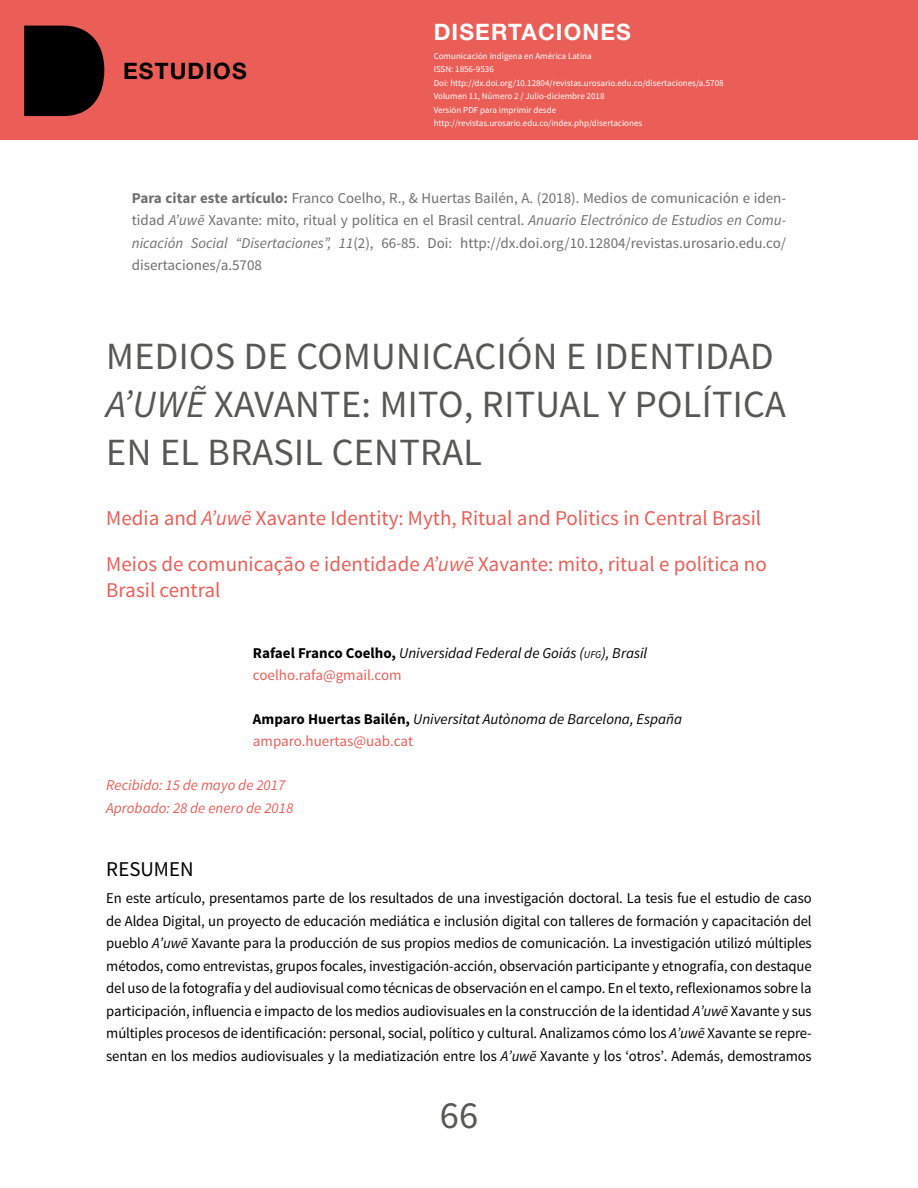
<style>
.page{position:relative;width:918px;height:1188px;background:#fff}
.page>*{position:absolute;margin:0;border:0;box-sizing:border-box;transform-origin:0 0}
.t1{font:38.4px/48px "Source Sans Pro";letter-spacing:.01em;color:#575756}
.t2{font:700 22.65px "Helvetica Neue LT Std";letter-spacing:.05em;color:#fff}
.t3{font:700 22.65px "Helvetica Neue LT Std";letter-spacing:.05em;color:#000}
.t4{font:21px/25.5px "Source Sans Pro";color:#eb5e57}
.t5{font:21px "Source Sans Pro";color:#000}
.t6{font:15px/22.5px "Source Sans Pro";letter-spacing:-.01em;color:#000;text-align:justify}
.t7{font:15px/22.5px "Source Sans Pro";color:#706f6f;text-align:justify}
.t8{font:italic 15px/22.5px "Source Sans Pro";color:#000}
.t9{font:italic 15px/22.5px "Source Sans Pro";color:#eb5e57}
.t10{font:9px/13.5px "Source Sans Pro";color:#fff}
.s1{font-style:inherit}
.s2{font-weight:700}
.s3{font-style:italic}
.s4{font-weight:700;font-style:normal}
.s5{font-size:10.5px}
.s6{font-style:normal;color:#eb5e57}
</style>
<div class="page">
<div style="left:0;top:0;width:918px;height:139px;background:#eb5e57"></div>
<svg style="left:24px;top:26px;width:80px;height:90px;background:#150807"></svg>
<h2 class="t3" style="left:123px;top:57px;width:125px">ESTUDIOS</h2>
<h2 class="t2" style="left:434px;top:18px;width:182px">DISERTACIONES</h2>
<p class="t10" style="left:434px;top:49px;width:292px">Comunicación indígena en América Latina<br><span class="s1">I SSN</span> : 1856-9536<br>Doi: http://dx.doi.org/10.12804/revistas.urosario.edu.co/disertaciones/a.5708<br>Volumen 11, Número 2 / Julio-diciembre 2018<br>Versión <span class="s1">PDF</span> para imprimir desde http://revistas.urosario.edu.co/index.php/disertaciones</p>
<p class="t7" style="left:132px;top:187px;width:656px"><span class="s2">Para citar este artículo:</span> Franco Coelho, R., &amp; Huertas Bailén, A. (2018). Medios de comunicación e iden&shy;tidad <span class="s3">A’uwẽ</span> Xavante: mito, ritual y política en el Brasil central. <span class="s3">Anuario Electrónico de Estudios en Comu&shy;nicación Social “Disertaciones”, 11</span>(2), 66-85. Doi: http://dx.doi.org/10.12804/revistas.urosario.edu.co/ disertaciones/a.5708</p>
<h1 class="t1" style="left:106px;top:333px;width:681px">MEDIOS DE COMUNICACIÓN E IDENTIDAD<br><span class="s3">A’UWẼ</span> XAVANTE: MITO, RITUAL Y POLÍTICA<br>EN EL BRASIL CENTRAL</h1>
<h3 class="t4" style="left:106px;top:505px;width:657px">Media and <span class="s3">A’uwẽ</span> Xavante Identity: Myth, Ritual and Politics in Central Brasil</h3>
<h3 class="t4" style="left:106px;top:552px;width:662px">Meios de comunicação e identidade <span class="s3">A’uwẽ</span> Xavante: mito, ritual e política no<br>Brasil central</h3>
<p class="t8" style="left:253px;top:641px;width:396px"><span class="s4">Rafael Franco Coelho,</span> Universidad Federal de Goiás (<span class="s5">ufg</span>), Brasil <span class="s6">coelho.rafa@gmail.com</span></p>
<p class="t8" style="left:253px;top:708px;width:431px"><span class="s4">Amparo Huertas Bailén,</span> Universitat Autònoma de Barcelona, España <span class="s6">amparo.huertas@uab.cat</span></p>
<p class="t9" style="left:106px;top:774px;width:188px">Recibido: 15 de mayo de 2017<br>Aprobado: 28 de enero de 2018</p>
<h3 class="t5" style="left:106px;top:856px;width:89px">RESUMEN</h3>
<p class="t6" style="left:106px;top:887px;width:707px">En este artículo, presentamos parte de los resultados de una investigación doctoral. La tesis fue el estudio de caso de Aldea Digital, un proyecto de educación mediática e inclusión digital con talleres de formación y capacitación del pueblo <span class="s3">A’uwẽ</span> Xavante para la producción de sus propios medios de comunicación. La investigación utilizó múltiples métodos, como entrevistas, grupos focales, investigación-acción, observación participante y etnografía, con destaque del uso de la fotografía y del audiovisual como técnicas de observación en el campo. En el texto, reflexionamos sobre la participación, influencia e impacto de los medios audiovisuales en la construcción de la identidad <span class="s3">A’uwẽ</span> Xavante y sus múltiples procesos de identificación: personal, social, político y cultural. Analizamos cómo los <span class="s3">A’uwẽ</span> Xavante se repre&shy;sentan en los medios audiovisuales y la mediatización entre los <span class="s3">A’uwẽ</span> Xavante y los ‘otros’. Además, demostramos</p>
<h1 class="t1" style="left:440px;top:1092px;width:40px">66</h1>
</div>
